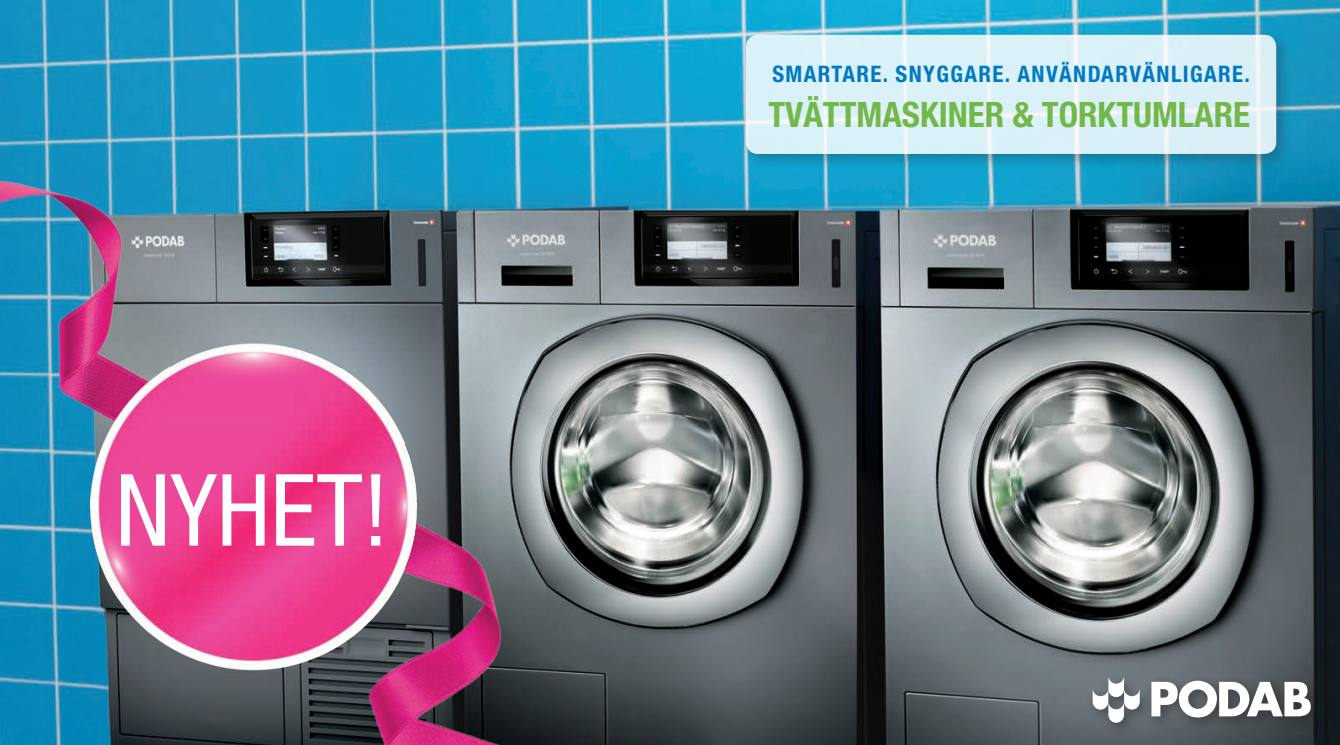
<style>
.page{position:relative;width:1340px;height:745px;background:#fff}
.page>*{position:absolute;margin:0;border:0;box-sizing:border-box;transform-origin:0 0}
.t1{font:condensed 99.75px "Helvetica Neue LT Std";color:#fff}
.t2{font:700 condensed 35px "Helvetica Neue LT";color:#72b84b}
.t3{font:700 condensed 22.75px "Helvetica Neue LT";letter-spacing:.06em;color:#007ac2}
</style>
<div class="page">
<img style="left:0;top:0;width:1339px;height:744px">
<div style="left:740px;top:29px;width:552px;height:141px;background:#231f20;opacity:.33"></div>
<svg style="left:746px;top:35px;width:530px;height:119px;background:#dcf0f7"></svg>
<div style="left:1084px;top:671px;width:240px;height:65px;background:#231f20;opacity:.54"></div>
<svg style="left:1151px;top:680px;width:159px;height:37px"></svg>
<svg style="left:1092px;top:675px;width:47px;height:47px"></svg>
<img style="left:0;top:89px;width:665px;height:655px">
<img style="left:82px;top:337px;width:347px;height:340px">
<h1 class="t1" style="left:115px;top:452px;width:275px">NYHET!</h1>
<p class="t3" style="left:772px;top:60px;width:28px">SMARTARE</p>
<p class="t3" style="left:882px;top:60px;width:150px">. SNYGGARE. ANVÄN</p>
<p class="t3" style="left:1087px;top:60px;width:27px">DARVÄNLI</p>
<p class="t3" style="left:1190px;top:60px;width:61px">GARE.</p>
<h2 class="t2" style="left:768px;top:93px;width:483px">TVÄTTMASKINER &amp; TORKTUMLARE</h2>
</div>
